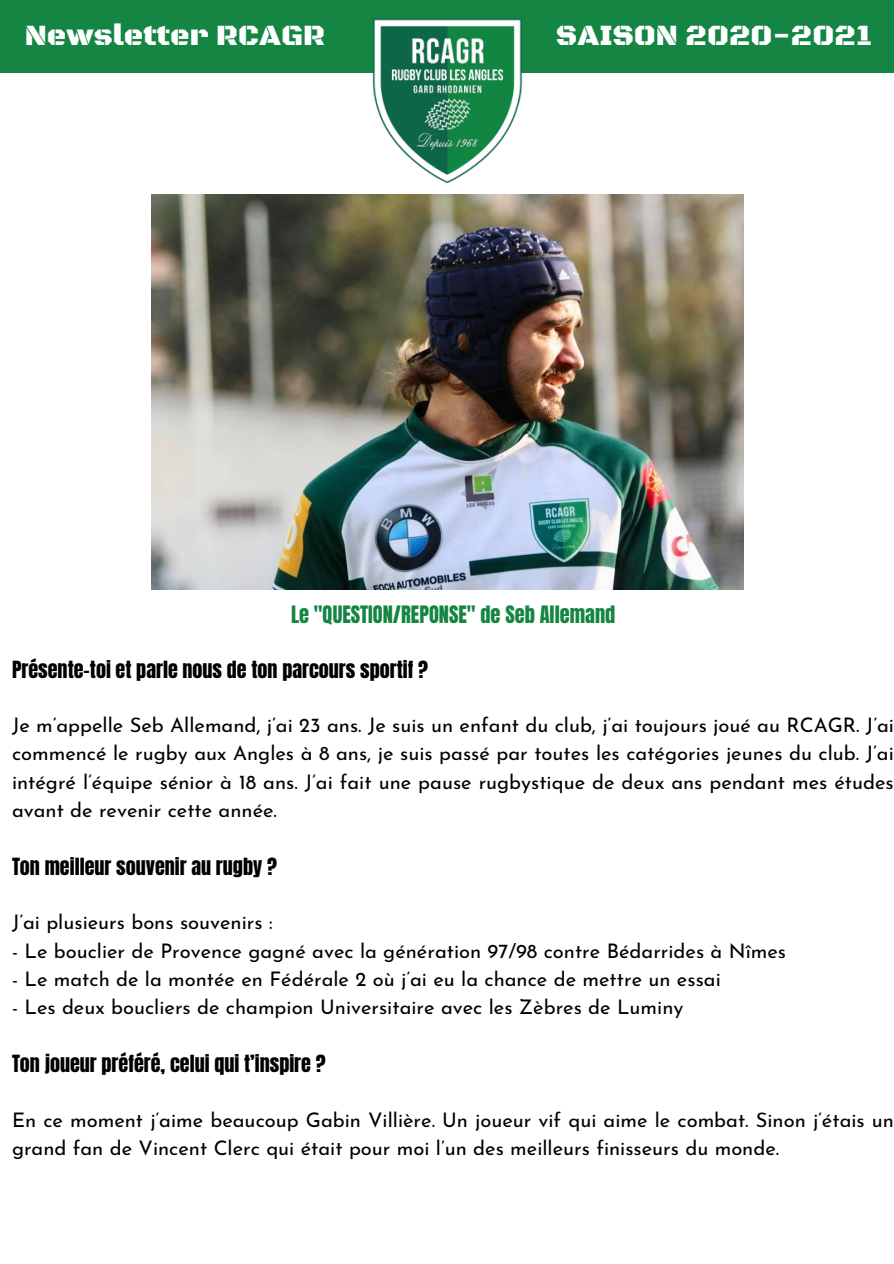
<style>
.page{position:relative;width:894px;height:1264px;background:#fff}
.page>*{position:absolute;margin:0;border:0;box-sizing:border-box;transform-origin:0 0}
.t1{font:30px "Black Ops One";color:#fff}
.t2{font:20.4px "Anton";color:#158543}
.t3{font:20.1px/28.2px "Josefin Sans";color:#000;text-align:justify}
.t4{font:20.1px "Anton";color:#000}
</style>
<div class="page">
<div style="left:0;top:0;width:893px;height:73px;background:#158543"></div>
<img style="left:372px;top:19px;width:150px;height:164px">
<img style="left:151px;top:195px;width:591px;height:394px">
<p class="t1" style="left:25px;top:17px;width:301px">Newsletter RCAGR</p>
<p class="t1" style="left:555px;top:17px;width:318px">SAISON 2020-2021</p>
<p class="t2" style="left:291px;top:599px;width:326px">Le "QUESTION/REPONSE" de Seb Allemand</p>
<p class="t4" style="left:12px;top:655px;width:417px">Présente-toi et parle nous de ton parcours sportif ?</p>
<p class="t3" style="left:12px;top:713px;width:883px">Je m’appelle Seb Allemand, j’ai 23 ans. Je suis un enfant du club, j’ai toujours joué au RCAGR. J’ai commencé le rugby aux Angles à 8 ans, je suis passé par toutes les catégories jeunes du club. J’ai intégré l’équipe sénior à 18 ans. J’ai fait une pause rugbystique de deux ans pendant mes études avant de revenir cette année.</p>
<p class="t4" style="left:12px;top:852px;width:266px">Ton meilleur souvenir au rugby ?</p>
<p class="t3" style="left:12px;top:910px;width:262px">J’ai plusieurs bons souvenirs :</p>
<p class="t3" style="left:12px;top:938px;width:775px">- Le bouclier de Provence gagné avec la génération 97/98 contre Bédarrides à Nîmes</p>
<p class="t3" style="left:12px;top:966px;width:710px">- Le match de la montée en Fédérale 2 où j’ai eu la chance de mettre un essai</p>
<p class="t3" style="left:12px;top:994px;width:672px">- Les deux boucliers de champion Universitaire avec les Zèbres de Luminy</p>
<p class="t4" style="left:12px;top:1049px;width:315px">Ton joueur préféré, celui qui t’inspire ?</p>
<p class="t3" style="left:12px;top:1107px;width:883px">En ce moment j’aime beaucoup Gabin Villière. Un joueur vif qui aime le combat. Sinon j’étais un grand fan de Vincent Clerc qui était pour moi l’un des meilleurs finisseurs du monde.</p>
</div>
